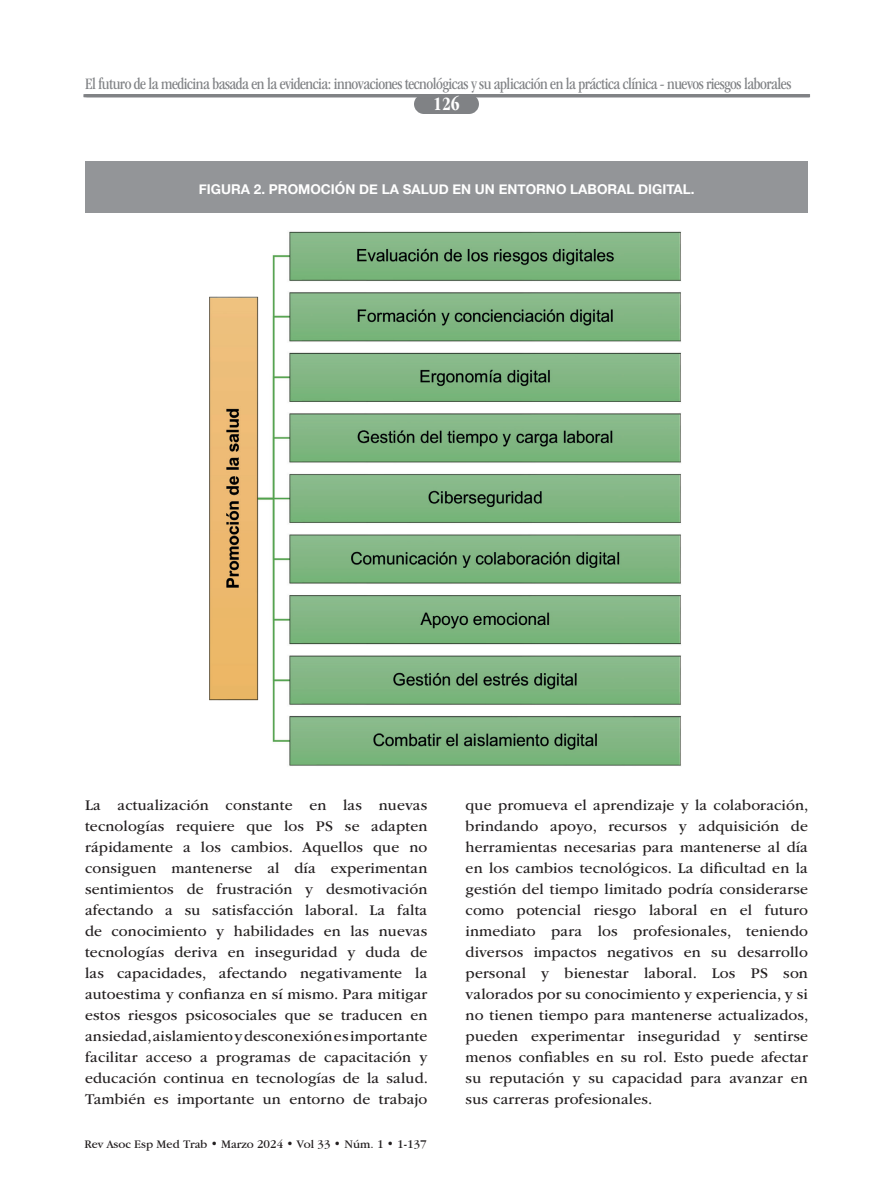
<style>
.page{position:relative;width:893px;height:1191px;background:#fff}
.page>*{position:absolute;margin:0;border:0;box-sizing:border-box;transform-origin:0 0}
.t1{font:700 condensed 19.5px "ITC Garamond Std";color:#fff}
.t2{font:condensed 16.5px "ITC Garamond Std";letter-spacing:-.03em;color:#808285}
.texto_general{font:15.45px/21px "ITC Garamond Std";letter-spacing:.01em;color:#231f20;text-align:justify}
.titulo_figuras{font:700 13.5px "Helvetica Neue";color:#fff}
.t3{font:12px "Garamond IT Cby BT";color:#231f20}
</style>
<div class="page">
<div style="left:414px;top:94px;width:65px;height:20px;background:#808285;border-radius:10px"></div>
<hr style="left:86px;top:94px;width:724px;height:3px;background:#808285">
<img style="left:209px;top:231px;width:472px;height:535px">
<div style="left:85px;top:162px;width:723px;height:51px;background:#939598"></div>
<p class="t2" style="left:85px;top:75px;width:708px">El futuro de la medicina basada en la evidencia: innovaciones tecnológicas y su aplicación en la práctica clínica - nuevos riesgos laborales</p>
<p class="t1" style="left:433px;top:93px;width:28px">126</p>
<p class="titulo_figuras" style="left:199px;top:178px;width:497px">FIGURA 2. PROMOCIÓN DE LA SALUD EN UN ENTORNO LABORAL DIGITAL.</p>
<p class="texto_general" style="left:85px;top:795px;width:344px">La actualización constante en las nuevas tecnologías requiere que los PS se adapten rápidamente a los cambios. Aquellos que no consiguen mantenerse al día experimentan sentimientos de frustración y desmotivación afectando a su satisfacción laboral. La falta de conocimiento y habilidades en las nuevas tecnologías deriva en inseguridad y duda de las capacidades, afectando negativamente la autoestima y confianza en sí mismo. Para mitigar estos riesgos psicosociales que se traducen en ansiedad, aislamiento y desconexión es importante facilitar acceso a programas de capacitación y educación continua en tecnologías de la salud.<br>También es importante un entorno de trabajo</p>
<p class="texto_general" style="left:466px;top:795px;width:344px">que promueva el aprendizaje y la colaboración, brindando apoyo, recursos y adquisición de herramientas necesarias para mantenerse al día en los cambios tecnológicos. La dificultad en la gestión del tiempo limitado podría considerarse como potencial riesgo laboral en el futuro inmediato para los profesionales, teniendo diversos impactos negativos en su desarrollo personal y bienestar laboral. Los PS son valorados por su conocimiento y experiencia, y si no tienen tiempo para mantenerse actualizados, pueden experimentar inseguridad y sentirse menos confiables en su rol. Esto puede afectar su reputación y su capacidad para avanzar en sus carreras profesionales.</p>
<p class="t3" style="left:85px;top:1136px;width:344px">Rev Asoc Esp Med Trab • Marzo 2024 • Vol 33 • Núm. 1 • 1-137</p>
</div>
